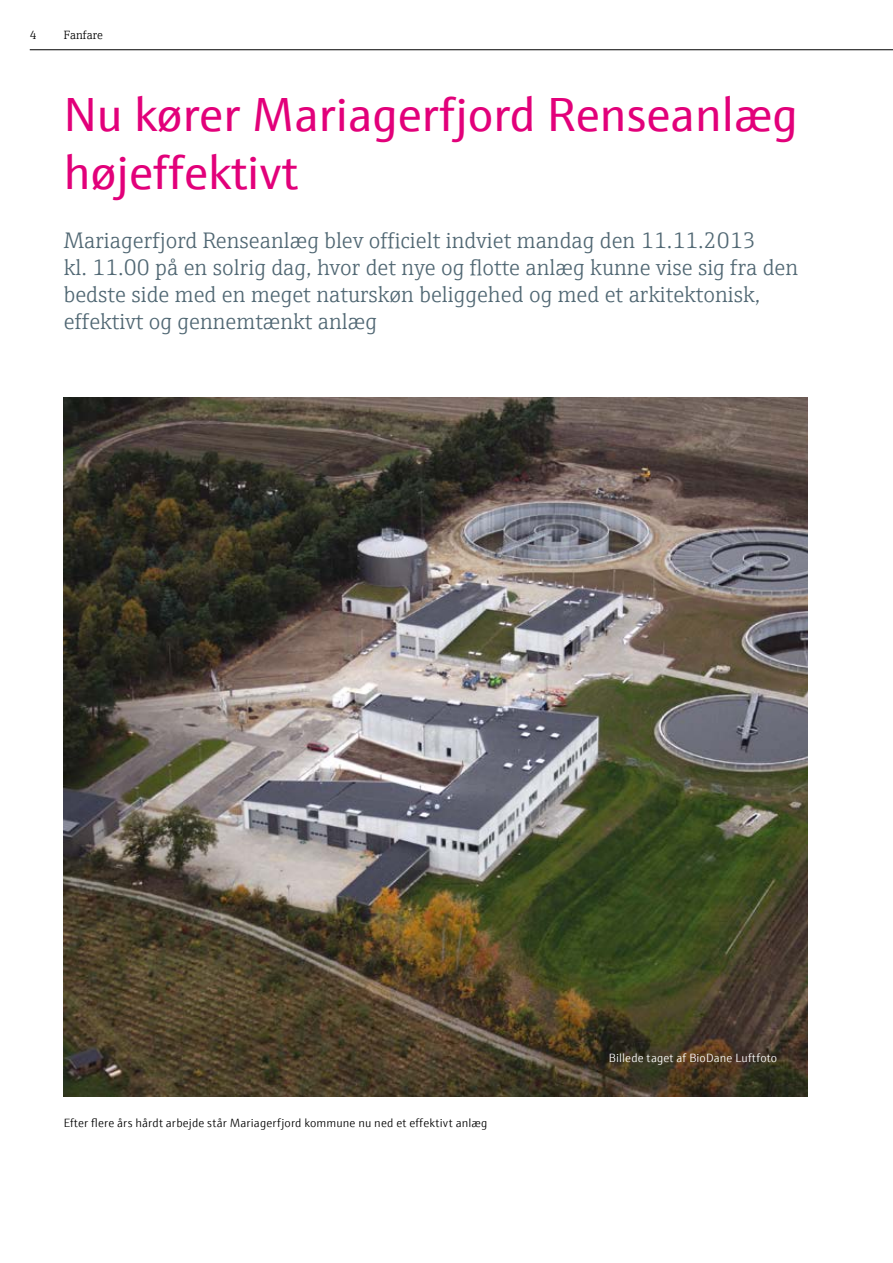
<style>
.page{position:relative;width:893px;height:1263px;background:#fff}
.page>*{position:absolute;margin:0;border:0;box-sizing:border-box;transform-origin:0 0}
.t1{font:48px/57.6px "E+H Sans";color:#e2007a}
.t2{font:300 22.5px/27px "E+H Serif";color:#506773}
.t3{font:300 12px "E+H Sans";letter-spacing:.01em;color:#000}
.t4{font:300 12px "E+H Sans";letter-spacing:.015em;color:#fff}
.t5{font:300 12px "E+H Serif";letter-spacing:-.005em;color:#000}
</style>
<div class="page">
<hr style="left:30px;top:49px;width:863px;height:1px;background:#000">
<img style="left:64px;top:397px;width:744px;height:699px">
<p class="t5" style="left:30px;top:26px;width:8px">4</p>
<p class="t5" style="left:64px;top:26px;width:41px">Fanfare</p>
<h1 class="t1" style="left:64px;top:82px;width:735px">Nu kører Mariagerfjord Renseanlæg højeffektivt</h1>
<p class="t2" style="left:64px;top:226px;width:736px">Mariagerfjord Renseanlæg blev officielt indviet mandag den 11.11.2013<br>kl. 11.00 på en solrig dag, hvor det nye og flotte anlæg kunne vise sig fra den bedste side med en meget naturskøn beliggehed og med et arkitektonisk, effektivt og gennemtænkt anlæg</p>
<p class="t3" style="left:64px;top:1114px;width:425px">Efter flere års hårdt arbejde står Mariagerfjord kommune nu ned et effektivt anlæg</p>
<p class="t4" style="left:609px;top:1049px;width:170px">Billede taget af BioDane Luftfoto</p>
</div>
